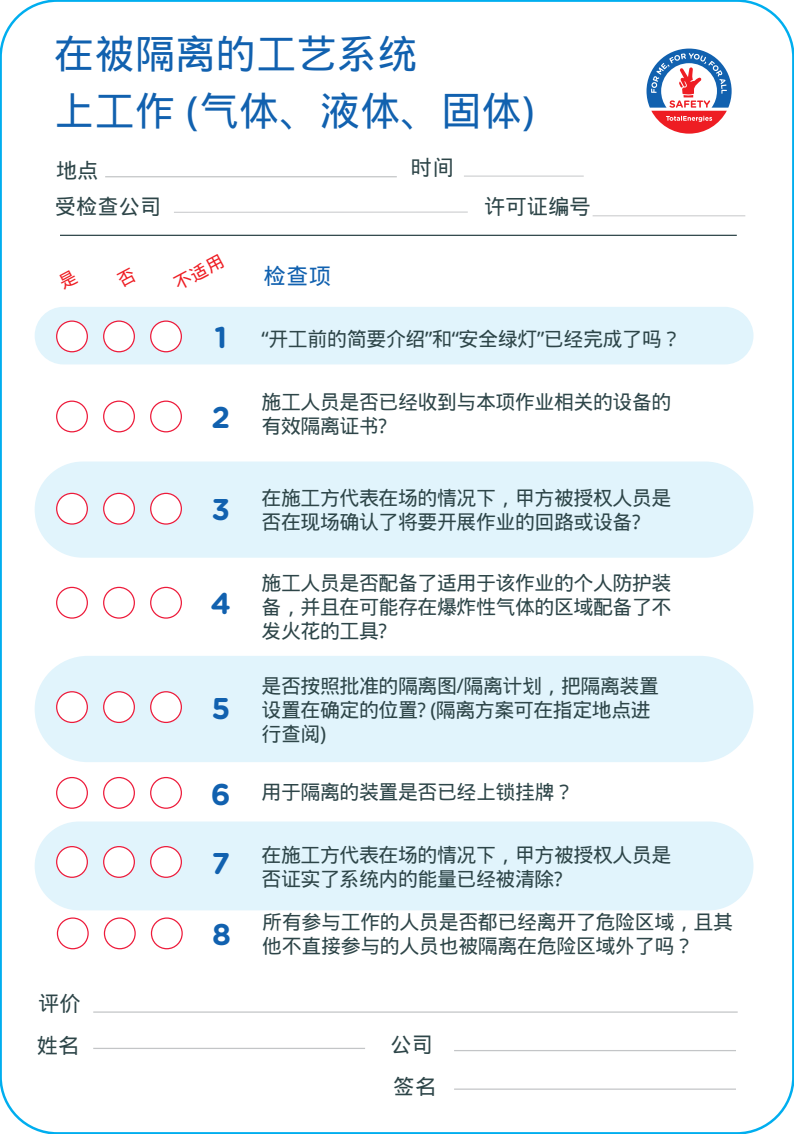
<style>
.page{position:relative;width:794px;height:1134px;background:#fff}
.page>*{position:absolute;margin:0;border:0;box-sizing:border-box;transform-origin:0 0}
.Texte{font:40px "UKIJCJK";letter-spacing:.01em;color:#1161af}
.Texte-2{font:700 30px "Gotham Rnd";color:#1161af}
.Texte-3{font:22.5px "UKIJCJK";color:#1161af}
.Texte-4{font:21.25px "UKIJCJK";color:#2d4548}
.Texte_courant{font:20px "UKIJCJK";letter-spacing:-.025em;color:#2d4548}
</style>
<div class="page">
<div style="left:35px;top:821px;width:718px;height:89px;background:#e1f4fc;border-radius:44px"></div>
<div style="left:35px;top:461px;width:718px;height:97px;background:#e1f4fc;border-radius:48px"></div>
<div style="left:35px;top:307px;width:718px;height:57px;background:#e1f4fc;border-radius:29px"></div>
<div style="left:35px;top:656px;width:718px;height:106px;background:#e1f4fc;border-radius:53px"></div>
<div style="left:57px;top:321px;width:30px;height:31px;background:#fff;border-radius:50%"></div>
<div style="left:56px;top:320px;width:32px;height:32px;border:1px solid #ed1a3a;border-radius:50%"></div>
<div style="left:104px;top:321px;width:30px;height:31px;background:#fff;border-radius:50%"></div>
<div style="left:103px;top:320px;width:32px;height:32px;border:1px solid #ed1a3a;border-radius:50%"></div>
<div style="left:151px;top:321px;width:30px;height:31px;background:#fff;border-radius:50%"></div>
<div style="left:150px;top:320px;width:32px;height:32px;border:1px solid #ed1a3a;border-radius:50%"></div>
<div style="left:56px;top:401px;width:32px;height:31px;border:1px solid #ed1a3a;border-radius:50%"></div>
<div style="left:103px;top:401px;width:32px;height:31px;border:1px solid #ed1a3a;border-radius:50%"></div>
<div style="left:150px;top:401px;width:32px;height:31px;border:1px solid #ed1a3a;border-radius:50%"></div>
<div style="left:57px;top:493px;width:30px;height:31px;background:#fff;border-radius:50%"></div>
<div style="left:56px;top:493px;width:32px;height:32px;border:1px solid #ed1a3a;border-radius:50%"></div>
<div style="left:104px;top:493px;width:30px;height:31px;background:#fff;border-radius:50%"></div>
<div style="left:103px;top:493px;width:32px;height:32px;border:1px solid #ed1a3a;border-radius:50%"></div>
<div style="left:151px;top:493px;width:30px;height:31px;background:#fff;border-radius:50%"></div>
<div style="left:150px;top:493px;width:32px;height:32px;border:1px solid #ed1a3a;border-radius:50%"></div>
<div style="left:56px;top:587px;width:32px;height:32px;border:1px solid #ed1a3a;border-radius:50%"></div>
<div style="left:103px;top:587px;width:32px;height:32px;border:1px solid #ed1a3a;border-radius:50%"></div>
<div style="left:150px;top:587px;width:32px;height:32px;border:1px solid #ed1a3a;border-radius:50%"></div>
<div style="left:57px;top:692px;width:30px;height:30px;background:#fff;border-radius:50%"></div>
<div style="left:56px;top:691px;width:32px;height:32px;border:1px solid #ed1a3a;border-radius:50%"></div>
<div style="left:104px;top:692px;width:30px;height:30px;background:#fff;border-radius:50%"></div>
<div style="left:103px;top:691px;width:32px;height:32px;border:1px solid #ed1a3a;border-radius:50%"></div>
<div style="left:151px;top:692px;width:30px;height:30px;background:#fff;border-radius:50%"></div>
<div style="left:150px;top:691px;width:32px;height:32px;border:1px solid #ed1a3a;border-radius:50%"></div>
<div style="left:56px;top:777px;width:32px;height:32px;border:1px solid #ed1a3a;border-radius:50%"></div>
<div style="left:103px;top:777px;width:32px;height:32px;border:1px solid #ed1a3a;border-radius:50%"></div>
<div style="left:150px;top:777px;width:32px;height:32px;border:1px solid #ed1a3a;border-radius:50%"></div>
<div style="left:57px;top:847px;width:30px;height:30px;background:#fff;border-radius:50%"></div>
<div style="left:56px;top:846px;width:32px;height:32px;border:1px solid #ed1a3a;border-radius:50%"></div>
<div style="left:104px;top:847px;width:30px;height:30px;background:#fff;border-radius:50%"></div>
<div style="left:103px;top:846px;width:32px;height:32px;border:1px solid #ed1a3a;border-radius:50%"></div>
<div style="left:151px;top:847px;width:30px;height:30px;background:#fff;border-radius:50%"></div>
<div style="left:150px;top:846px;width:32px;height:32px;border:1px solid #ed1a3a;border-radius:50%"></div>
<svg style="left:646px;top:49px;width:85px;height:85px"></svg>
<div style="left:57px;top:917px;width:32px;height:32px;border:1px solid #ed1a3a;border-radius:50%"></div>
<div style="left:104px;top:917px;width:32px;height:32px;border:1px solid #ed1a3a;border-radius:50%"></div>
<div style="left:151px;top:917px;width:32px;height:32px;border:1px solid #ed1a3a;border-radius:50%"></div>
<hr style="left:592px;top:215px;width:153px;height:1px;background:#d1d2d4">
<hr style="left:174px;top:211px;width:294px;height:2px;background:#d1d2d4">
<hr style="left:464px;top:175px;width:120px;height:2px;background:#d1d2d4">
<hr style="left:105px;top:176px;width:292px;height:1px;background:#c3c5c7">
<hr style="left:60px;top:235px;width:677px;height:1px;background:#2d4548">
<hr style="left:454px;top:1050px;width:282px;height:1px;background:#c3c5c7">
<hr style="left:454px;top:1088px;width:282px;height:2px;background:#c3c5c7">
<hr style="left:93px;top:1048px;width:272px;height:1px;background:#c3c5c7">
<hr style="left:93px;top:1011px;width:644px;height:2px;background:#c3c5c7">
<p class="Texte" style="left:54px;top:27px;width:365px">在被隔离的工艺系统</p>
<p class="Texte" style="left:54px;top:83px;width:481px">上工作 (气体、液体、固体)</p>
<p class="Texte-4" style="left:56px;top:156px;width:44px">地点</p>
<p class="Texte-4" style="left:55px;top:192px;width:108px">受检查公司</p>
<p class="Texte-4" style="left:38px;top:989px;width:44px">评价</p>
<p class="Texte-4" style="left:37px;top:1031px;width:44px">姓名</p>
<p class="Texte-2" style="left:214px;top:315px;width:14px">1</p>
<p class="Texte-2" style="left:211px;top:396px;width:20px">2</p>
<p class="Texte-2" style="left:211px;top:488px;width:20px">3</p>
<p class="Texte-2" style="left:210px;top:582px;width:22px">4</p>
<p class="Texte-2" style="left:211px;top:686px;width:20px">5</p>
<p class="Texte-2" style="left:211px;top:772px;width:21px">6</p>
<p class="Texte-2" style="left:212px;top:841px;width:20px">7</p>
<p class="Texte-2" style="left:212px;top:912px;width:20px">8</p>
<p class="Texte-3" style="left:263px;top:260px;width:69px">检查项</p>
<p class="Texte-4" style="left:411px;top:153px;width:45px">时间</p>
<p class="Texte-4" style="left:484px;top:192px;width:108px">许可证编号</p>
<p class="Texte_courant" style="left:261px;top:325px;width:421px">“开工前的简要介绍”和“安全绿灯”已经完成了吗？</p>
<p class="Texte_courant" style="left:261px;top:388px;width:412px">施工人员是否已经收到与本项作业相关的设备的</p>
<p class="Texte_courant" style="left:261px;top:412px;width:127px">有效隔离证书?</p>
<p class="Texte_courant" style="left:261px;top:484px;width:412px">在施工方代表在场的情况下，甲方被授权人员是</p>
<p class="Texte_courant" style="left:261px;top:508px;width:381px">否在现场确认了将要开展作业的回路或设备?</p>
<p class="Texte_courant" style="left:261px;top:569px;width:412px">施工人员是否配备了适用于该作业的个人防护装</p>
<p class="Texte_courant" style="left:261px;top:593px;width:412px">备，并且在可能存在爆炸性气体的区域配备了不</p>
<p class="Texte_courant" style="left:261px;top:617px;width:127px">发火花的工具?</p>
<p class="Texte_courant" style="left:261px;top:672px;width:399px">是否按照批准的隔离图/隔离计划，把隔离装置</p>
<p class="Texte_courant" style="left:261px;top:696px;width:391px">设置在确定的位置? (隔离方案可在指定地点进</p>
<p class="Texte_courant" style="left:261px;top:720px;width:66px">行查阅)</p>
<p class="Texte_courant" style="left:261px;top:778px;width:314px">用于隔离的装置是否已经上锁挂牌？</p>
<p class="Texte_courant" style="left:261px;top:841px;width:412px">在施工方代表在场的情况下，甲方被授权人员是</p>
<p class="Texte_courant" style="left:261px;top:865px;width:303px">否证实了系统内的能量已经被清除?</p>
<p class="Texte_courant" style="left:262px;top:908px;width:472px">所有参与工作的人员是否都已经离开了危险区域，且其</p>
<p class="Texte_courant" style="left:262px;top:932px;width:433px">他不直接参与的人员也被隔离在危险区域外了吗？</p>
<p class="Texte-4" style="left:390px;top:1029px;width:44px">公司</p>
<p class="Texte-4" style="left:393px;top:1071px;width:45px">签名</p>
</div>
